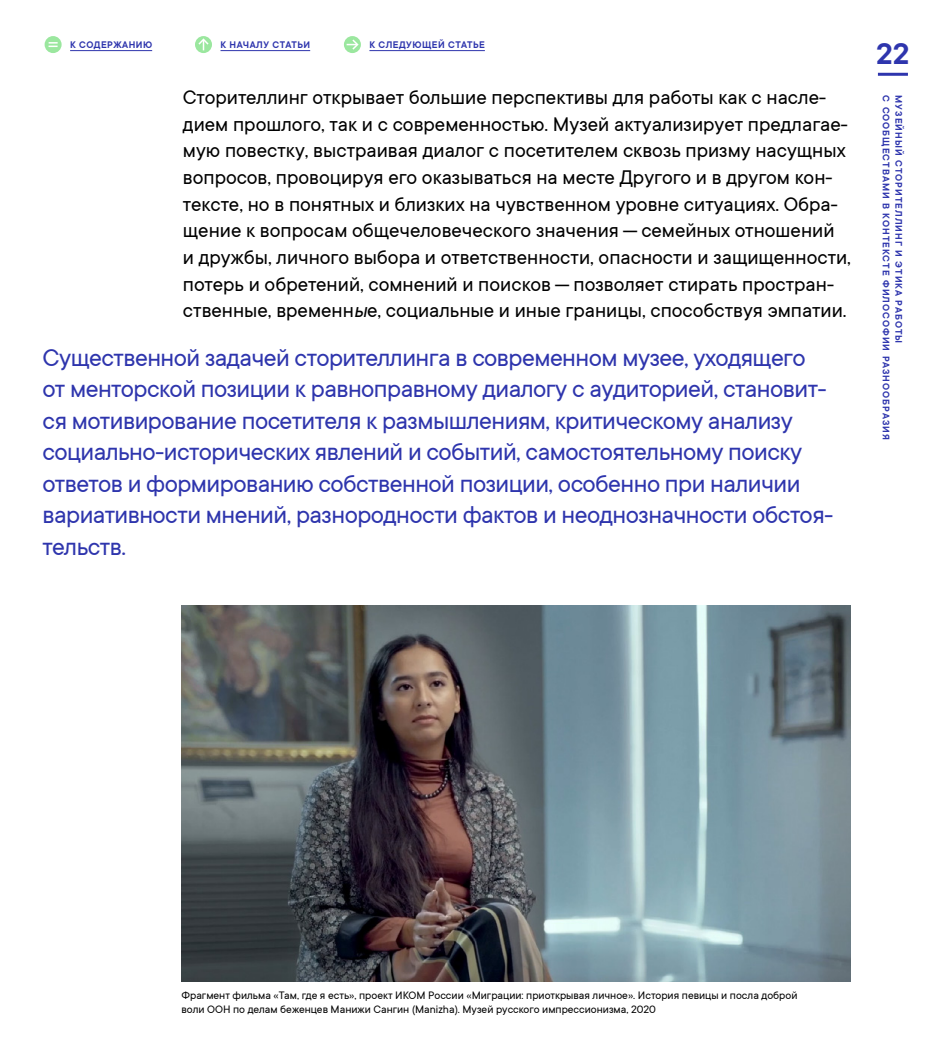
<style>
.page{position:relative;width:936px;height:1063px;background:#fff}
.page>*{position:absolute;margin:0;border:0;box-sizing:border-box;transform-origin:0 0}
.t1{font:600 33px "TT Commons";color:#2e35ad}
.t2{font:27px/31.5px "TT Commons";letter-spacing:-.02em;color:#2e35ad}
.t3{font:21.9px/26.7px "TT Commons";color:#000}
.t4{font:12px/14.4px "TT Commons";color:#000}
.t5{font:600 10.5px "TT Commons";letter-spacing:.09em;color:#2e35ad}
.t6{font:600 10.5px "TT Commons";letter-spacing:.05em;color:#2e35ad}
.s1{font-style:italic}
</style>
<div class="page">
<hr style="left:877px;top:73px;width:30px;height:3px;background:#2e35ad">
<hr style="left:70px;top:50px;width:82px;height:1px;background:#2e35ad">
<div style="left:45px;top:36px;width:17px;height:17px;background:#9be79f;border-radius:50%"></div>
<svg style="left:49px;top:42px;width:9px;height:5px"></svg>
<hr style="left:220px;top:50px;width:90px;height:1px;background:#2e35ad">
<div style="left:195px;top:36px;width:17px;height:17px;background:#9be79f;border-radius:50%"></div>
<svg style="left:197px;top:37px;width:13px;height:13px"></svg>
<hr style="left:369px;top:50px;width:116px;height:1px;background:#2e35ad">
<div style="left:344px;top:36px;width:17px;height:17px;background:#9be79f;border-radius:50%"></div>
<svg style="left:346px;top:38px;width:13px;height:13px"></svg>
<img style="left:181px;top:606px;width:669px;height:376px">
<p class="t6" style="left:70px;top:39px;width:84px">К СОДЕРЖАНИЮ</p>
<p class="t6" style="left:220px;top:39px;width:91px">К НАЧАЛУ СТАТЬИ</p>
<p class="t6" style="left:369px;top:39px;width:117px">К СЛЕДУЮЩЕЙ СТАТЬЕ</p>
<p class="t3" style="left:183px;top:84px;width:669px">Сторителлинг открывает большие перспективы для работы как с насле&shy;дием прошлого, так и с современностью. Музей актуализирует предлагае&shy;мую повестку, выстраивая диалог с посетителем сквозь призму насущных вопросов, провоцируя его оказываться на месте Другого и в другом кон&shy;тексте, но в понятных и близких на чувственном уровне ситуациях. Обра&shy;щение к вопросам общечеловеческого значения — семейных отношений и дружбы, личного выбора и ответственности, опасности и защищенности, потерь и обретений, сомнений и поисков — позволяет стирать простран&shy;ственные, временн<span class="s1">ы</span>е, социальные и иные границы, способствуя эмпатии.</p>
<p class="t2" style="left:43px;top:342px;width:792px">Существенной задачей сторителлинга в современном музее, уходящего от менторской позиции к равноправному диалогу с аудиторией, становит&shy;ся мотивирование посетителя к размышлениям, критическому анализу социально-исторических явлений и событий, самостоятельному поиску ответов и формированию собственной позиции, особенно при наличии вариативности мнений, разнородности фактов и неоднозначности обстоя&shy;тельств.</p>
<h1 class="t1" style="left:876px;top:35px;width:35px">22</h1>
<p class="t5" style="left:891px;top:95px;width:346px;rotate:90deg">С СООБЩЕСТВАМИ В КОНТЕКСТЕ ФИЛОСОФИИ РАЗНООБРАЗИЯ</p>
<p class="t5" style="left:904px;top:95px;width:249px;rotate:90deg">МУЗЕЙНЫЙ СТОРИТЕЛЛИНГ И ЭТИКА РАБОТЫ</p>
<p class="t4" style="left:181px;top:988px;width:617px">Фрагмент фильма «Там, где я есть», проект ИКОМ России «Миграции: приоткрывая личное». История певицы и посла доброй воли ООН по делам беженцев Манижи Сангин (Manizha). Музей русского импрессионизма, 2020</p>
</div>
